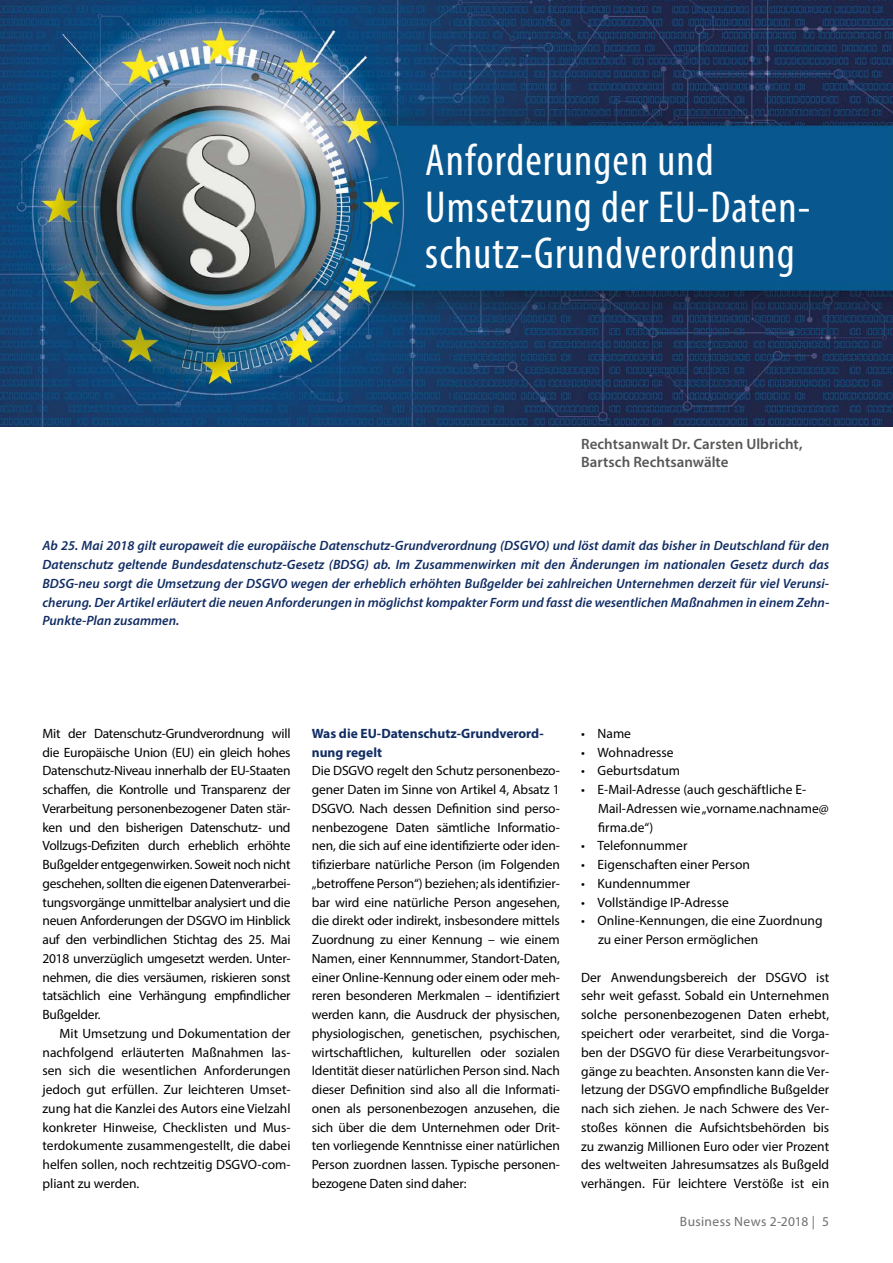
<style>
.page{position:relative;width:893px;height:1263px;background:#fff}
.page>*{position:absolute;margin:0;border:0;box-sizing:border-box;transform-origin:0 0}
.t1{font:condensed 45px/46.5px "Myriad Pro";letter-spacing:.025em;color:#fff}
.t2{font:600 15px/18px "Myriad Pro";color:#575756}
.t3{font:13.5px/18.8px "Myriad Pro";color:#000;text-align:justify}
.t4{font:italic 600 13.5px/18.8px "Myriad Pro";color:#112d63;text-align:justify}
.t5{font:700 13.5px/18.8px "Myriad Pro";color:#112d63}
.t6{font:13.5px "Myriad Pro";letter-spacing:.025em;color:#706f6f}
</style>
<div class="page">
<img style="left:0;top:0;width:893px;height:427px">
<h1 class="t1" style="left:425px;top:137px;width:387px">Anforderungen und<br>Umsetzung der EU-Daten&shy;schutz-Grundverordnung</h1>
<p class="t2" style="left:581px;top:435px;width:223px">Rechtsanwalt Dr. Carsten Ulbricht,<br>Bartsch Rechtsanwälte</p>
<p class="t4" style="left:43px;top:536px;width:788px">Ab 25. Mai 2018 gilt europaweit die europäische Datenschutz-Grundverordnung (DSGVO) und löst damit das bisher in Deutschland für den Datenschutz geltende Bundesdatenschutz-Gesetz (BDSG) ab. Im Zusammenwirken mit den Änderungen im nationalen Gesetz durch das BDSG-neu sorgt die Umsetzung der DSGVO wegen der erheblich erhöhten Bußgelder bei zahlreichen Unternehmen derzeit für viel Verunsi&shy;cherung. Der Artikel erläutert die neuen Anforderungen in möglichst kompakter Form und fasst die wesentlichen Maßnahmen in einem Zehn-Punkte-Plan zusammen.</p>
<p class="t3" style="left:43px;top:724px;width:250px">Mit der Datenschutz-Grundverordnung will die Europäische Union (EU) ein gleich hohes Datenschutz-Niveau innerhalb der EU-Staaten schaffen, die Kontrolle und Transparenz der Verarbeitung personenbezogener Daten stär&shy;ken und den bisherigen Datenschutz- und Vollzugs-Defiziten durch erheblich erhöhte Bußgelder entgegenwirken. Soweit noch nicht geschehen, sollten die eigenen Datenverarbei&shy;tungsvorgänge unmittelbar analysiert und die neuen Anforderungen der DSGVO im Hinblick auf den verbindlichen Stichtag des 25. Mai 2018 unverzüglich umgesetzt werden. Unter&shy;nehmen, die dies versäumen, riskieren sonst tatsächlich eine Verhängung empfindlicher Bußgelder.</p>
<p class="t3" style="left:43px;top:1024px;width:250px;text-indent:17px">Mit Umsetzung und Dokumentation der nachfolgend erläuterten Maßnahmen las&shy;sen sich die wesentlichen Anforderungen jedoch gut erfüllen. Zur leichteren Umset&shy;zung hat die Kanzlei des Autors eine Vielzahl konkreter Hinweise, Checklisten und Mus&shy;terdokumente zusammengestellt, die dabei helfen sollen, noch rechtzeitig DSGVO-com&shy;pliant zu werden.</p>
<p class="t5" style="left:312px;top:723px;width:233px">Was die EU-Datenschutz-Grundverord&shy;nung regelt</p>
<p class="t3" style="left:312px;top:761px;width:250px">Die DSGVO regelt den Schutz personenbezo&shy;gener Daten im Sinne von Artikel 4, Absatz 1<br>DSGVO. Nach dessen Definition sind perso&shy;nenbezogene Daten sämtliche Informatio&shy;nen, die sich auf eine identifizierte oder iden&shy;tifizierbare natürliche Person (im Folgenden „betroffene Person“) beziehen; als identifizier&shy;bar wird eine natürliche Person angesehen, die direkt oder indirekt, insbesondere mittels Zuordnung zu einer Kennung – wie einem Namen, einer Kennnummer, Standort-Daten, einer Online-Kennung oder einem oder meh&shy;reren besonderen Merkmalen – identifiziert werden kann, die Ausdruck der physischen, physiologischen, genetischen, psychischen, wirtschaftlichen, kulturellen oder sozialen Identität dieser natürlichen Person sind. Nach dieser Definition sind also all die Informati&shy;onen als personenbezogen anzusehen, die sich über die dem Unternehmen oder Drit&shy;ten vorliegende Kenntnisse einer natürlichen Person zuordnen lassen. Typische personen&shy;bezogene Daten sind daher:</p>
<p class="t3" style="left:581px;top:724px;width:51px">• Name</p>
<p class="t3" style="left:581px;top:742px;width:94px">• Wohnadresse</p>
<p class="t3" style="left:581px;top:761px;width:100px">• Geburtsdatum</p>
<p class="t3" style="left:598px;top:780px;width:232px;text-align:left;text-indent:-17px">• E-Mail-Adresse (auch geschäftliche E-<br>Mail-Adressen wie „vorname.nachname@ firma.de“)</p>
<p class="t3" style="left:581px;top:836px;width:108px">• Telefonnummer</p>
<p class="t3" style="left:581px;top:855px;width:170px">• Eigenschaften einer Person</p>
<p class="t3" style="left:581px;top:874px;width:111px">• Kundennummer</p>
<p class="t3" style="left:581px;top:892px;width:149px">• Vollständige IP-Adresse</p>
<p class="t3" style="left:598px;top:911px;width:226px;text-indent:-17px">• Online-Kennungen, die eine Zuordnung zu einer Person ermöglichen</p>
<p class="t3" style="left:581px;top:968px;width:250px">Der Anwendungsbereich der DSGVO ist sehr weit gefasst. Sobald ein Unternehmen solche personenbezogenen Daten erhebt, speichert oder verarbeitet, sind die Vorga&shy;ben der DSGVO für diese Verarbeitungsvor&shy;gänge zu beachten. Ansonsten kann die Ver&shy;letzung der DSGVO empfindliche Bußgelder nach sich ziehen. Je nach Schwere des Ver&shy;stoßes können die Aufsichtsbehörden bis zu zwanzig Millionen Euro oder vier Prozent des weltweiten Jahresumsatzes als Bußgeld verhängen. Für leichtere Verstöße ist ein</p>
<p class="t6" style="left:680px;top:1213px;width:151px">Business News 2-2018 | 5</p>
</div>
